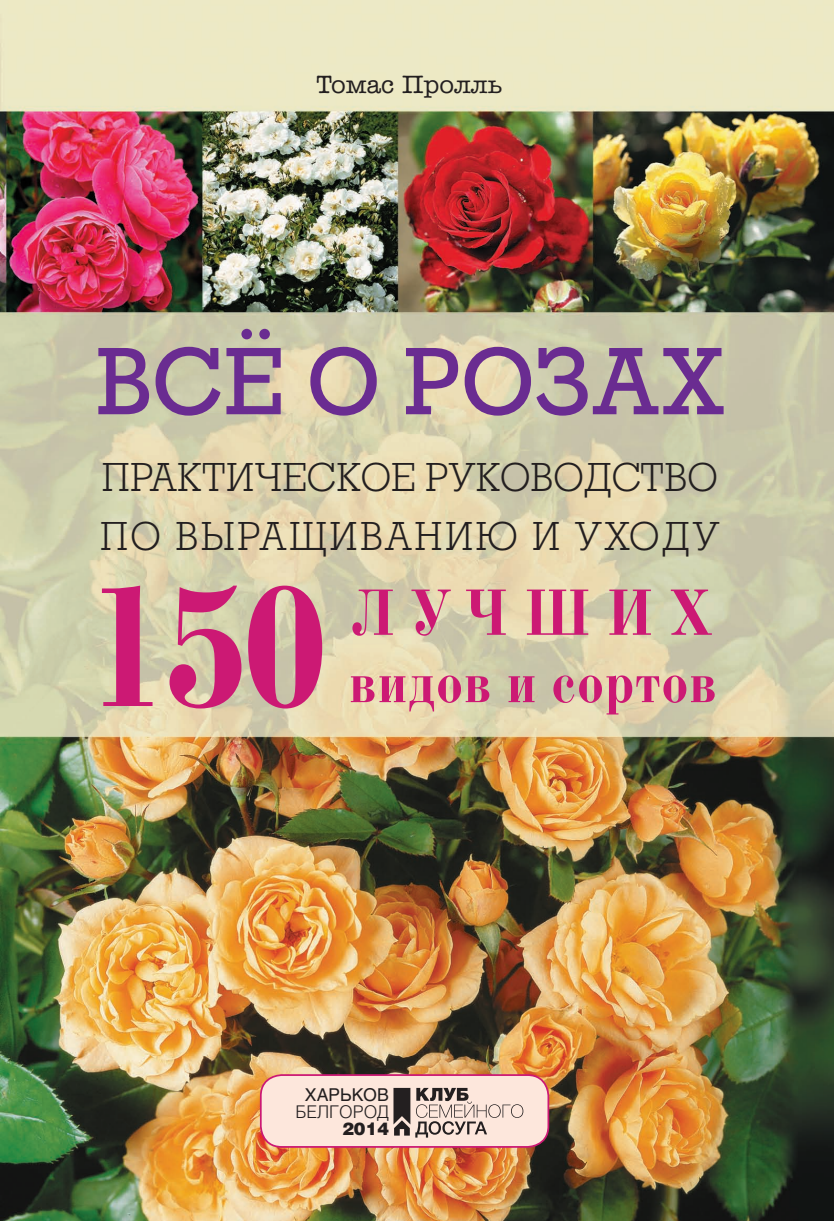
<style>
.page{position:relative;width:834px;height:1221px;background:#fff}
.page>*{position:absolute;margin:0;border:0;box-sizing:border-box;transform-origin:0 0}
.t1{font:700 179.9px "Bodoni";color:#cc1974;scale:.85 1}
.t2{font:92.75px "Rodeo";color:#6a2c91}
.t3{font:700 68.95px "Bodoni";letter-spacing:.275em;color:#cc1974;scale:.85 1}
.t4{font:700 59.15px "Bodoni";letter-spacing:.05em;color:#cc1974;scale:.85 1}
.t5{font:300 39.2px "Rodeo";color:#231f20}
.t6{font:300 39.2px "Rodeo";letter-spacing:.06em;color:#231f20}
.t7{font:24.5px "Secretary";color:#231f20}
.t8{font:300 17.5px "Helios";color:#231f20}
.t9{font:17.5px "Helios";color:#231f20}
.t10{font:900 17.5px "Helios";color:#231f20}
</style>
<div class="page">
<img style="left:0;top:0;width:833px;height:1220px">
<div style="left:261px;top:1074px;width:287px;height:72px;background:#fde7dc;border-radius:21px"></div>
<div style="left:260px;top:1074px;width:289px;height:73px;border:2px solid #cc1974;border-radius:21px"></div>
<svg style="left:393px;top:1087px;width:130px;height:50px"></svg>
<p class="t7" style="left:316px;top:70px;width:187px">Томас Пролль</p>
<p class="t2" style="left:96px;top:328px;width:631px">ВСЁ О РОЗАХ</p>
<p class="t5" style="left:102px;top:455px;width:617px">ПРАКТИЧЕСКОЕ РУКОВОДСТВО</p>
<p class="t6" style="left:100px;top:514px;width:620px">ПО ВЫРАЩИВАНИЮ И УХОДУ</p>
<p class="t1" style="left:83px;top:536px;width:290px">150</p>
<p class="t3" style="left:351px;top:569px;width:427px">ЛУЧШИХ</p>
<p class="t4" style="left:350px;top:646px;width:432px">видов и сортов</p>
<p class="t9" style="left:305px;top:1083px;width:86px">ХАРЬКОВ</p>
<p class="t8" style="left:295px;top:1100px;width:95px">БЕЛГОРОД</p>
<p class="t10" style="left:342px;top:1117px;width:48px">2014</p>
</div>
